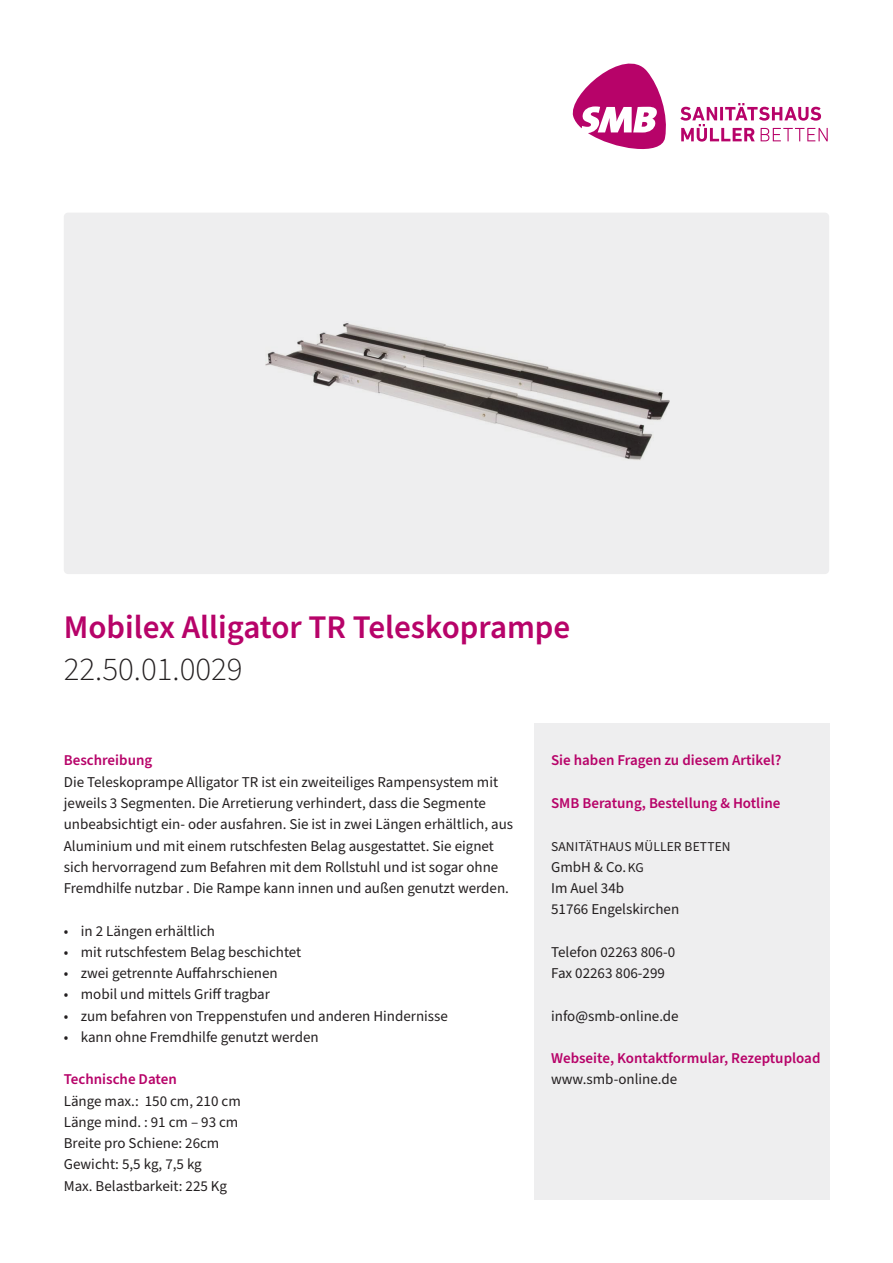
<style>
.page{position:relative;width:893px;height:1263px;background:#fff}
.page>*{position:absolute;margin:0;border:0;box-sizing:border-box;transform-origin:0 0}
._01_H2{font:600 33px "Source Sans Pro";color:#b70369}
._01_H2-2{font:300 33px "Source Sans Pro";color:#231f20}
._02_G1{font:15px/21.3px "Source Sans Pro";color:#231f20}
._02_G1-2{font:600 15px "Source Sans Pro";color:#b70369}
._02_G1-3{font:13.5px "Source Sans Pro";letter-spacing:.01em;color:#231f20}
.s1{font-size:13.5px}
</style>
<div class="page">
<div style="left:534px;top:723px;width:295px;height:476px;background:#eeeeef"></div>
<svg style="left:572px;top:63px;width:94px;height:86px"></svg>
<svg style="left:680px;top:103px;width:148px;height:39px"></svg>
<div style="left:64px;top:213px;width:765px;height:361px;background:#eeeeef;border-radius:4px"></div>
<img style="left:265px;top:323px;width:404px;height:137px">
<p class="_01_H2" style="left:64px;top:605px;width:508px">Mobilex Alligator TR Teleskoprampe</p>
<p class="_01_H2-2" style="left:64px;top:647px;width:180px">22.50.01.0029</p>
<p class="_02_G1-2" style="left:64px;top:750px;width:90px">Beschreibung</p>
<p class="_02_G1" style="left:64px;top:771px;width:451px">Die Teleskoprampe Alligator TR ist ein zweiteiliges Rampensystem mit jeweils 3 Segmenten. Die Arretierung verhindert, dass die Segmente unbeabsichtigt ein- oder ausfahren. Sie ist in zwei Längen erhältlich, aus Aluminium und mit einem rutschfesten Belag ausgestattet. Sie eignet sich hervorragend zum Befahren mit dem Rollstuhl und ist sogar ohne Fremdhilfe nutzbar . Die Rampe kann innen und außen genutzt werden.</p>
<p class="_02_G1" style="left:64px;top:920px;width:153px">• in 2 Längen erhältlich</p>
<p class="_02_G1" style="left:64px;top:942px;width:239px">• mit rutschfestem Belag beschichtet</p>
<p class="_02_G1" style="left:64px;top:963px;width:215px">• zwei getrennte Auffahrschienen</p>
<p class="_02_G1" style="left:64px;top:984px;width:208px">• mobil und mittels Griff tragbar</p>
<p class="_02_G1" style="left:64px;top:1005px;width:386px">• zum befahren von Treppenstufen und anderen Hindernisse</p>
<p class="_02_G1" style="left:64px;top:1027px;width:256px">• kann ohne Fremdhilfe genutzt werden</p>
<p class="_02_G1-2" style="left:64px;top:1069px;width:114px">Technische Daten</p>
<p class="_02_G1" style="left:64px;top:1090px;width:179px">Länge max.: 150 cm, 210 cm<br>Länge mind. : 91 cm – 93 cm<br>Breite pro Schiene: 26cm<br>Gewicht: 5,5 kg, 7,5 kg<br>Max. Belastbarkeit: 225 Kg</p>
<p class="_02_G1-2" style="left:551px;top:750px;width:232px">Sie haben Fragen zu diesem Artikel?</p>
<p class="_02_G1-2" style="left:551px;top:793px;width:231px">SMB Beratung, Bestellung &amp; Hotline</p>
<p class="_02_G1-3" style="left:551px;top:837px;width:181px">SANITÄTHAUS MÜLLER BETTEN</p>
<p class="_02_G1" style="left:551px;top:857px;width:130px">GmbH &amp; Co. <span class="s1">KG<br></span>Im Auel 34b<br>51766 Engelskirchen</p>
<p class="_02_G1" style="left:551px;top:942px;width:126px">Telefon 02263 806-0</p>
<p class="_02_G1" style="left:551px;top:963px;width:115px">Fax 02263 806-299</p>
<p class="_02_G1" style="left:551px;top:1005px;width:129px">info@smb-online.de</p>
<p class="_02_G1-2" style="left:551px;top:1048px;width:271px">Webseite, Kontaktformular, Rezeptupload</p>
<p class="_02_G1" style="left:551px;top:1069px;width:128px">www.smb-online.de</p>
</div>
